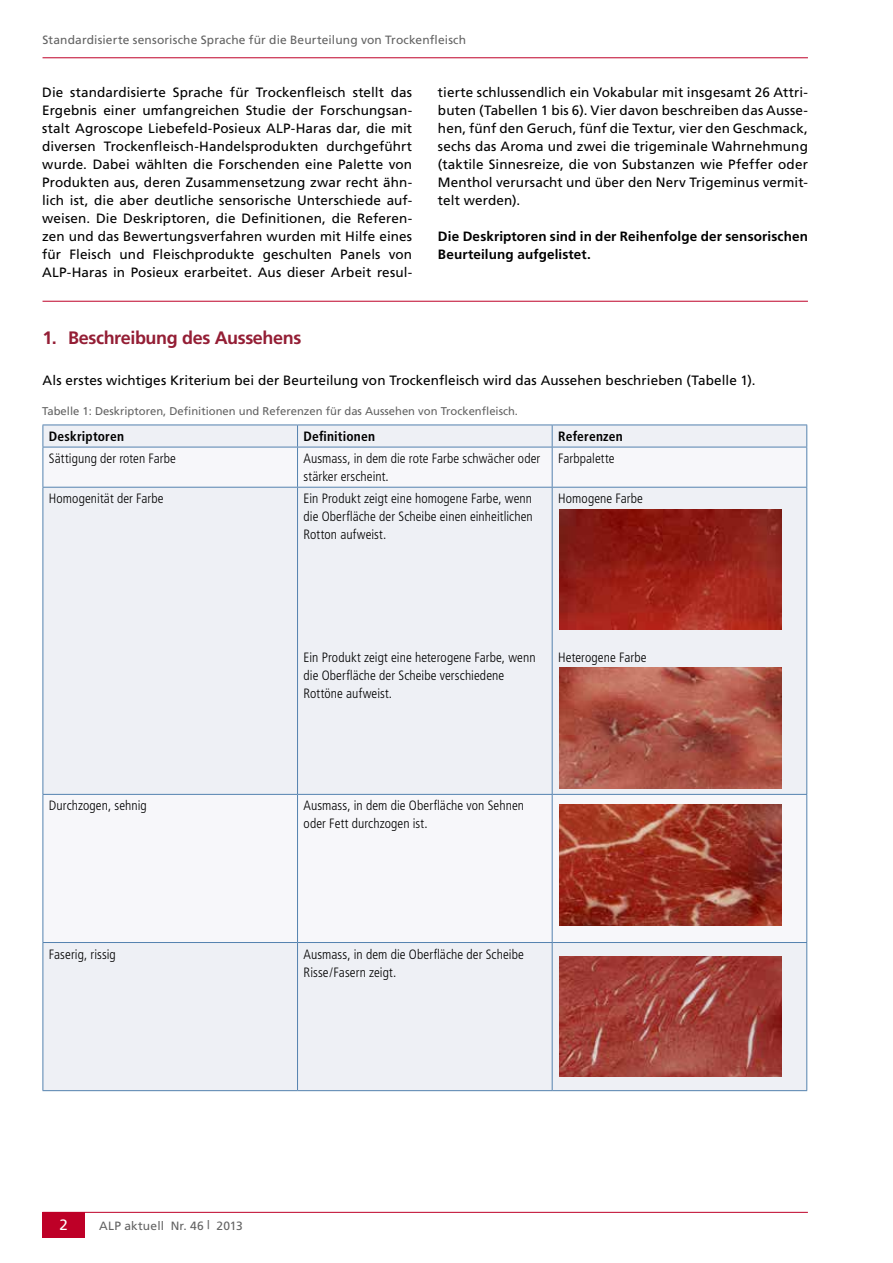
<style>
.page{position:relative;width:893px;height:1263px;background:#fff}
.page>*{position:absolute;margin:0;border:0;box-sizing:border-box;transform-origin:0 0}
.t1{font:700 18px "Frutiger";letter-spacing:-.02em;color:#941e35}
.t2{font:15px "Frutiger";color:#fff}
.t3{font:13.5px/18px "Frutiger";letter-spacing:.01em;color:#000;text-align:justify}
.t4{font:300 condensed 13.5px/18px "Frutiger";letter-spacing:.005em;color:#000}
.t5{font:700 13.5px/18px "Frutiger";letter-spacing:.01em;color:#000}
.t6{font:700 condensed 13.5px "Frutiger";letter-spacing:.01em;color:#000}
.t7{font:12px "Frutiger";letter-spacing:.01em;color:#636363}
.t8{font:11.25px "Frutiger";color:#636363}
</style>
<div class="page">
<hr style="left:42px;top:1212px;width:766px;height:1px;background:#be0027">
<div style="left:43px;top:1212px;width:42px;height:25px;background:#be0027"></div>
<hr style="left:43px;top:57px;width:765px;height:1px;background:#be0027">
<hr style="left:43px;top:301px;width:765px;height:1px;background:#be0027">
<div style="left:44px;top:426px;width:762px;height:664px;background:#eef0f5"></div>
<svg style="left:44px;top:448px;width:762px;height:494px;fill:#eef0f5"></svg>
<hr style="left:43px;top:425px;width:255px;height:1px;background:#5482af">
<svg style="left:43px;top:425px;width:1px;height:22px"></svg>
<hr style="left:298px;top:425px;width:254px;height:1px;background:#5482af">
<svg style="left:297px;top:425px;width:1px;height:22px"></svg>
<hr style="left:552px;top:425px;width:255px;height:1px;background:#5482af">
<svg style="left:552px;top:425px;width:1px;height:22px"></svg>
<svg style="left:806px;top:425px;width:1px;height:22px"></svg>
<hr style="left:43px;top:447px;width:255px;height:1px;background:#5482af">
<hr style="left:43px;top:447px;width:1px;height:40px;background:#5482af">
<hr style="left:298px;top:447px;width:254px;height:1px;background:#5482af">
<hr style="left:297px;top:447px;width:1px;height:40px;background:#5482af">
<hr style="left:552px;top:447px;width:255px;height:1px;background:#5482af">
<hr style="left:552px;top:447px;width:1px;height:40px;background:#5482af">
<hr style="left:806px;top:447px;width:1px;height:40px;background:#5482af">
<hr style="left:43px;top:487px;width:255px;height:1px;background:#5482af">
<hr style="left:43px;top:488px;width:1px;height:306px;background:#5482af">
<hr style="left:298px;top:487px;width:254px;height:1px;background:#5482af">
<hr style="left:297px;top:488px;width:1px;height:306px;background:#5482af">
<hr style="left:552px;top:487px;width:255px;height:1px;background:#5482af">
<hr style="left:552px;top:488px;width:1px;height:306px;background:#5482af">
<hr style="left:806px;top:488px;width:1px;height:306px;background:#5482af">
<hr style="left:43px;top:794px;width:255px;height:1px;background:#5482af">
<hr style="left:43px;top:795px;width:1px;height:147px;background:#5482af">
<hr style="left:298px;top:794px;width:254px;height:1px;background:#5482af">
<hr style="left:297px;top:795px;width:1px;height:147px;background:#5482af">
<hr style="left:552px;top:794px;width:255px;height:1px;background:#5482af">
<hr style="left:552px;top:795px;width:1px;height:147px;background:#5482af">
<hr style="left:806px;top:795px;width:1px;height:147px;background:#5482af">
<hr style="left:43px;top:942px;width:255px;height:1px;background:#5482af">
<hr style="left:43px;top:943px;width:1px;height:147px;background:#5482af">
<hr style="left:298px;top:942px;width:254px;height:1px;background:#5482af">
<hr style="left:297px;top:943px;width:1px;height:147px;background:#5482af">
<hr style="left:552px;top:942px;width:255px;height:1px;background:#5482af">
<hr style="left:552px;top:943px;width:1px;height:147px;background:#5482af">
<hr style="left:806px;top:943px;width:1px;height:147px;background:#5482af">
<hr style="left:43px;top:1090px;width:255px;height:1px;background:#5482af">
<hr style="left:298px;top:1090px;width:254px;height:1px;background:#5482af">
<hr style="left:552px;top:1090px;width:255px;height:1px;background:#5482af">
<img style="left:559px;top:509px;width:223px;height:121px">
<img style="left:559px;top:668px;width:223px;height:120px">
<img style="left:559px;top:805px;width:223px;height:120px">
<img style="left:559px;top:956px;width:223px;height:121px">
<p class="t7" style="left:43px;top:33px;width:425px">Standardisierte sensorische Sprache für die Beurteilung von Trockenfleisch</p>
<p class="t3" style="left:42px;top:83px;width:371px">Die standardisierte Sprache für Trockenfleisch stellt das Ergebnis einer umfangreichen Studie der Forschungsan&shy;stalt Agroscope Liebefeld-Posieux ALP-Haras dar, die mit diversen Trockenfleisch-Handelsprodukten durchgeführt wurde. Dabei wählten die Forschenden eine Palette von Produkten aus, deren Zusammensetzung zwar recht ähn&shy;lich ist, die aber deutliche sensorische Unterschiede auf&shy;weisen. Die Deskriptoren, die Definitionen, die Referen&shy;zen und das Bewertungsverfahren wurden mit Hilfe eines für Fleisch und Fleischprodukte geschulten Panels von ALP-Haras in Posieux erarbeitet. Aus dieser Arbeit resul-</p>
<p class="t3" style="left:438px;top:83px;width:371px">tierte schlussendlich ein Vokabular mit insgesamt 26 Attri&shy;buten (Tabellen 1 bis 6). Vier davon beschreiben das Ausse&shy;hen, fünf den Geruch, fünf die Textur, vier den Geschmack, sechs das Aroma und zwei die trigeminale Wahrnehmung (taktile Sinnesreize, die von Substanzen wie Pfeffer oder Menthol verursacht und über den Nerv Trigeminus vermit&shy;telt werden).</p>
<p class="t5" style="left:438px;top:227px;width:371px">Die Deskriptoren sind in der Reihenfolge der sensorischen<br>Beurteilung aufgelistet.</p>
<h1 class="t1" style="left:43px;top:328px;width:260px">1. Beschreibung des Aussehens</h1>
<p class="t3" style="left:43px;top:371px;width:714px">Als erstes wichtiges Kriterium bei der Beurteilung von Trockenfleisch wird das Aussehen beschrieben (Tabelle 1).</p>
<p class="t8" style="left:42px;top:405px;width:477px">Tabelle 1: Deskriptoren, Definitionen und Referenzen für das Aussehen von Trockenfleisch.</p>
<p class="t6" style="left:49px;top:428px;width:77px">Deskriptoren</p>
<p class="t6" style="left:304px;top:428px;width:73px">Definitionen</p>
<p class="t6" style="left:558px;top:428px;width:66px">Referenzen</p>
<p class="t4" style="left:49px;top:450px;width:129px">Sättigung der roten Farbe</p>
<p class="t4" style="left:304px;top:450px;width:238px">Ausmass, in dem die rote Farbe schwächer oder stärker erscheint.</p>
<p class="t4" style="left:558px;top:450px;width:58px">Farbpalette</p>
<p class="t4" style="left:49px;top:490px;width:116px">Homogenität der Farbe</p>
<p class="t4" style="left:304px;top:490px;width:231px;text-align:justify">Ein Produkt zeigt eine homogene Farbe, wenn die Oberfläche der Scheibe einen einheitlichen Rotton aufweist.</p>
<p class="t4" style="left:558px;top:490px;width:86px">Homogene Farbe</p>
<p class="t4" style="left:304px;top:649px;width:234px">Ein Produkt zeigt eine heterogene Farbe, wenn die Oberfläche der Scheibe verschiedene<br>Rottöne aufweist.</p>
<p class="t4" style="left:558px;top:649px;width:90px">Heterogene Farbe</p>
<p class="t4" style="left:49px;top:797px;width:99px">Durchzogen, sehnig</p>
<p class="t4" style="left:304px;top:797px;width:222px">Ausmass, in dem die Oberfläche von Sehnen oder Fett durchzogen ist.</p>
<p class="t4" style="left:49px;top:945px;width:68px">Faserig, rissig</p>
<p class="t4" style="left:304px;top:945px;width:222px">Ausmass, in dem die Oberfläche der Scheibe<br>Risse/Fasern zeigt.</p>
<p class="t2" style="left:60px;top:1216px;width:10px">2</p>
<p class="t7" style="left:99px;top:1219px;width:145px">ALP aktuell Nr. 46 | 2013</p>
</div>
